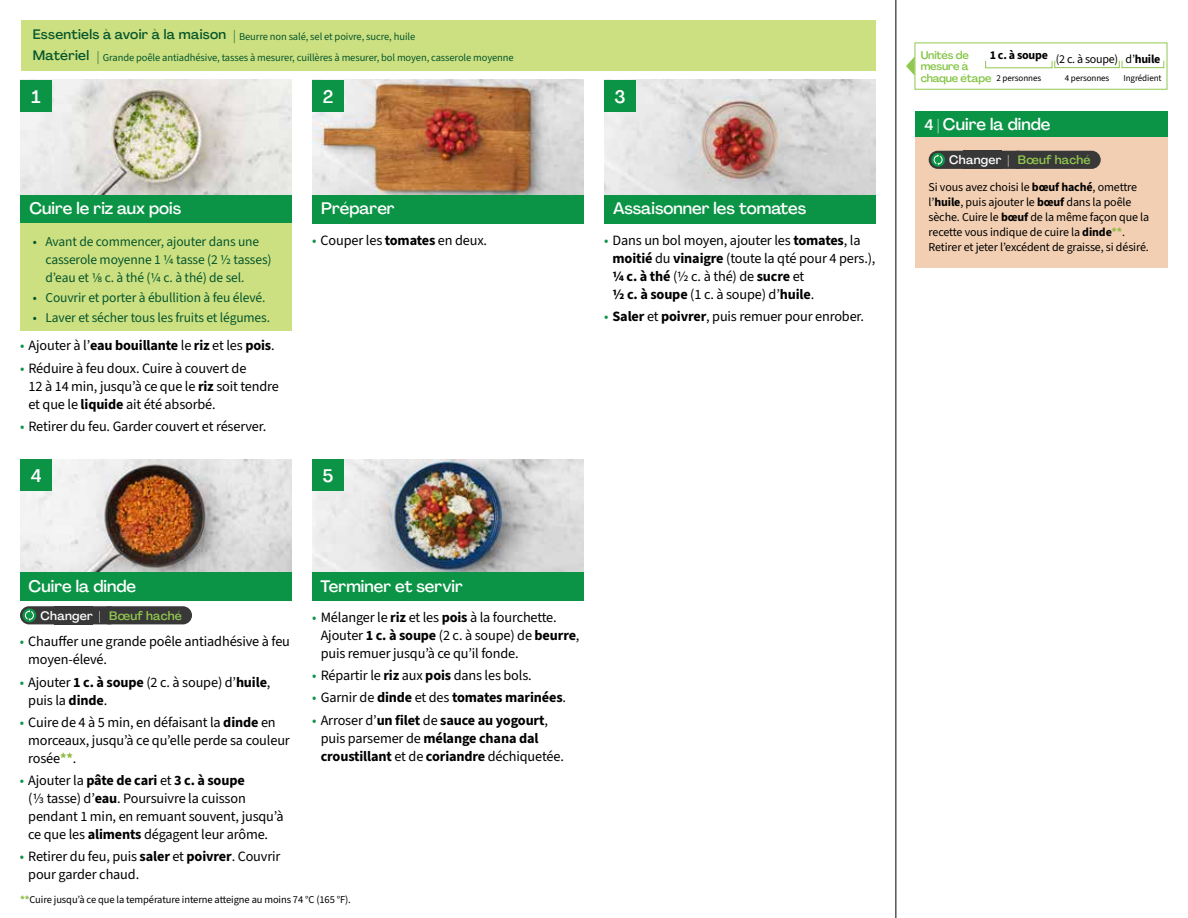
<style>
.page{position:relative;width:1188px;height:918px;background:#fff}
.page>*{position:absolute;margin:0;border:0;box-sizing:border-box;transform-origin:0 0}
.t1{font:500 18px "Agrandir";color:#fff}
.t2{font:500 16.5px "Agrandir";color:#fff}
.t3{font:14.25px/18px "Source Sans 3";letter-spacing:-.01em;color:#000}
.t4{font:700 14.25px/18px "Source Sans 3";letter-spacing:-.01em;color:#000}
.t5{font:13.5px/18px "Source Sans 3";letter-spacing:-.01em;color:#05562c}
.t6{font:500 13.5px "Agrandir";letter-spacing:.02em;color:#05562c}
.t7{font:500 12.15px "Agrandir";letter-spacing:.02em;color:#91c84e}
.t8{font:12px/15px "Source Sans 3";letter-spacing:-.01em;color:#000}
.t9{font:700 12px "Source Sans 3";letter-spacing:-.02em;color:#000}
.t10{font:500 11.1px/11.7px "Agrandir";letter-spacing:-.015em;color:#82c341}
.t11{font:10.5px "Source Sans 3";letter-spacing:-.01em;color:#05562c}
.t12{font:10.5px "Source Sans 3";letter-spacing:-.01em;color:#000}
.t13{font:9px "Source Sans 3";letter-spacing:-.01em;color:#000}
.s1{font-family:"Agrandir";font-weight:500;font-size:13.5px}
.s2{font-weight:400;color:#0b9446}
.s3{font-weight:400}
.s4{color:#0b9446}
.s5{font-weight:700}
.s6{color:#fff}
.s7{font-weight:700;color:#8cba42}
.s8{font-size:15px}
</style>
<div class="page">
<img style="left:20px;top:459px;width:272px;height:113px">
<img style="left:312px;top:459px;width:272px;height:113px">
<img style="left:20px;top:80px;width:272px;height:115px">
<img style="left:312px;top:80px;width:272px;height:115px">
<img style="left:604px;top:80px;width:272px;height:115px">
<div style="left:312px;top:195px;width:272px;height:29px;background:#0b9446"></div>
<div style="left:20px;top:195px;width:272px;height:29px;background:#0b9446"></div>
<div style="left:20px;top:572px;width:272px;height:29px;background:#0b9446"></div>
<div style="left:312px;top:572px;width:272px;height:29px;background:#0b9446"></div>
<div style="left:604px;top:195px;width:272px;height:29px;background:#0b9446"></div>
<div style="left:21px;top:20px;width:855px;height:51px;background:#cde081"></div>
<div style="left:20px;top:224px;width:272px;height:107px;background:#cde081"></div>
<hr style="left:896px;top:0;width:1px;height:918px;background:#000">
<div style="left:20px;top:459px;width:32px;height:32px;background:#0b9446"></div>
<div style="left:20px;top:80px;width:32px;height:32px;background:#0b9446"></div>
<div style="left:312px;top:459px;width:32px;height:32px;background:#0b9446"></div>
<div style="left:312px;top:80px;width:32px;height:32px;background:#0b9446"></div>
<div style="left:604px;top:80px;width:32px;height:32px;background:#0b9446"></div>
<svg style="left:906px;top:56px;width:9px;height:20px"></svg>
<div style="left:915px;top:43px;width:252px;height:47px;border:1px solid #91c84e"></div>
<div style="left:985px;top:61px;width:67px;height:7px;border:1px solid #91c84e"></div>
<div style="left:1054px;top:60px;width:66px;height:8px;border:1px solid #91c84e"></div>
<div style="left:1122px;top:60px;width:42px;height:8px;border:1px solid #91c84e"></div>
<div style="left:916px;top:137px;width:252px;height:131px;background:#f2cfb3"></div>
<div style="left:916px;top:111px;width:252px;height:26px;background:#0b9446"></div>
<div style="left:20px;top:606px;width:98px;height:18px;background:#383839;border-radius:9px"></div>
<svg style="left:22px;top:608px;width:14px;height:14px"></svg>
<svg style="left:25px;top:610px;width:9px;height:11px"></svg>
<div style="left:100px;top:606px;width:92px;height:18px;background:#383839;border-radius:9px"></div>
<div style="left:929px;top:151px;width:98px;height:18px;background:#383839;border-radius:9px"></div>
<svg style="left:931px;top:153px;width:14px;height:14px"></svg>
<svg style="left:934px;top:154px;width:9px;height:11px"></svg>
<div style="left:1009px;top:151px;width:92px;height:18px;background:#383839;border-radius:9px"></div>
<p class="t6" style="left:33px;top:26px;width:195px">Essentiels à avoir à la maison</p>
<p class="t11" style="left:233px;top:30px;width:183px"><span class="s1">|</span> Beurre non salé, sel et poivre, sucre, huile</p>
<p class="t6" style="left:33px;top:47px;width:58px">Matériel</p>
<p class="t11" style="left:97px;top:51px;width:418px"><span class="s1">|</span> Grande poêle antiadhésive, tasses à mesurer, cuillères à mesurer, bol moyen, casserole moyenne</p>
<p class="t1" style="left:32px;top:86px;width:11px">1</p>
<p class="t1" style="left:323px;top:86px;width:12px">2</p>
<p class="t1" style="left:614px;top:85px;width:13px">3</p>
<p class="t2" style="left:29px;top:198px;width:153px">Cuire le riz aux pois</p>
<p class="t5" style="left:45px;top:232px;width:228px;text-indent:-13px">• Avant de commencer, ajouter dans une casserole moyenne 1 ¼ tasse (2 ½ tasses) d’eau et 1/8 c. à thé (¼ c. à thé) de sel.</p>
<p class="t5" style="left:33px;top:289px;width:234px">• Couvrir et porter à ébullition à feu élevé.</p>
<p class="t5" style="left:33px;top:309px;width:239px">• Laver et sécher tous les fruits et légumes.</p>
<p class="t4" style="left:20px;top:337px;width:256px"><span class="s2">•</span> <span class="s3">Ajouter à l’</span>eau bouillante <span class="s3">le</span> riz <span class="s3">et les</span> pois<span class="s3">.</span></p>
<p class="t3" style="left:29px;top:359px;width:252px;text-indent:-9px"><span class="s4">•</span> Réduire à feu doux. Cuire à couvert de<br>12 à 14 min, jusqu’à ce que le <span class="s5">riz</span> soit tendre et que le <span class="s5">liquide</span> ait été absorbé.</p>
<p class="t3" style="left:20px;top:417px;width:248px"><span class="s4">•</span> Retirer du feu. Garder couvert et réserver.</p>
<p class="t1" style="left:31px;top:464px;width:12px">4</p>
<p class="t2" style="left:321px;top:198px;width:75px">Préparer</p>
<p class="t2" style="left:613px;top:198px;width:195px">Assaisonner les tomates</p>
<p class="t3" style="left:312px;top:232px;width:177px"><span class="s4">•</span> Couper les <span class="s5">tomates</span> en deux.</p>
<p class="t1" style="left:323px;top:464px;width:12px">5</p>
<p class="t3" style="left:613px;top:231px;width:264px;text-indent:-9px"><span class="s4">•</span> Dans un bol moyen, ajouter les <span class="s5">tomates</span>, la <span class="s5">moitié</span> du <span class="s5">vinaigre</span> (toute la qté pour 4 pers.), <span class="s5">¼ c. à thé</span> (½ c. à thé) de <span class="s5">sucre</span> et<br><span class="s5">½ c. à soupe</span> (1 c. à soupe) d’<span class="s5">huile</span>.</p>
<p class="t3" style="left:604px;top:307px;width:262px"><span class="s4">•</span> <span class="s5">Saler</span> et <span class="s5">poivrer</span>, puis remuer pour enrober.</p>
<p class="t2" style="left:29px;top:576px;width:109px">Cuire la dinde</p>
<p class="t2" style="left:321px;top:576px;width:144px">Terminer et servir</p>
<p class="t7" style="left:41px;top:608px;width:143px"><span class="s6">Changer |</span> Bœuf haché</p>
<p class="t3" style="left:28px;top:633px;width:263px;text-indent:-9px"><span class="s4">•</span> Chauffer une grande poêle antiadhésive à feu moyen-élevé.</p>
<p class="t3" style="left:28px;top:673px;width:244px;text-indent:-9px"><span class="s4">•</span> Ajouter <span class="s5">1 c. à soupe</span> (2 c. à soupe) d’<span class="s5">huile</span>, puis la <span class="s5">dinde</span>.</p>
<p class="t3" style="left:28px;top:713px;width:263px;text-indent:-9px"><span class="s4">•</span> Cuire de 4 à 5 min, en défaisant la <span class="s5">dinde</span> en morceaux, jusqu’à ce qu’elle perde sa couleur rosée<span class="s7">**</span>.</p>
<p class="t3" style="left:28px;top:771px;width:257px;text-indent:-9px"><span class="s4">•</span> Ajouter la <span class="s5">pâte de cari</span> et <span class="s5">3 c. à soupe<br></span>(1/3 tasse) d’<span class="s5">eau</span>. Poursuivre la cuisson pendant 1 min, en remuant souvent, jusqu’à ce que les <span class="s5">aliments</span> dégagent leur arôme.</p>
<p class="t3" style="left:28px;top:848px;width:254px;text-indent:-9px"><span class="s4">•</span> Retirer du feu, puis <span class="s5">saler</span> et <span class="s5">poivrer</span>. Couvrir pour garder chaud.</p>
<p class="t3" style="left:321px;top:608px;width:260px;text-indent:-9px"><span class="s4">•</span> Mélanger le <span class="s5">riz</span> et les <span class="s5">pois</span> à la fourchette.<br>Ajouter <span class="s5">1 c. à soupe</span> (2 c. à soupe) de <span class="s5">beurre</span>, puis remuer jusqu’à ce qu’il fonde.</p>
<p class="t3" style="left:312px;top:666px;width:221px"><span class="s4">•</span> Répartir le <span class="s5">riz</span> aux <span class="s5">pois</span> dans les bols.</p>
<p class="t4" style="left:312px;top:689px;width:255px"><span class="s2">•</span> <span class="s3">Garnir de</span> dinde <span class="s3">et des</span> tomates marinées<span class="s3">.</span></p>
<p class="t4" style="left:321px;top:711px;width:245px;text-indent:-9px"><span class="s2">•</span> <span class="s3">Arroser d’</span>un filet <span class="s3">de</span> sauce au yogourt<span class="s3">, puis parsemer de</span> mélange chana dal croustillant <span class="s3">et de</span> coriandre <span class="s3">déchiquetée.</span></p>
<p class="t12" style="left:20px;top:893px;width:332px"><span class="s7">**</span>Cuire jusqu’à ce que la température interne atteigne au moins 74 °C (165 °F).</p>
<p class="t10" style="left:921px;top:49px;width:72px">Unités de mesure à chaque étape</p>
<p class="t9" style="left:990px;top:48px;width:172px">1 c. à soupe <span class="s3">(2 c. à soupe) d’</span>huile</p>
<p class="t13" style="left:997px;top:72px;width:46px">2 personnes</p>
<p class="t13" style="left:1065px;top:72px;width:46px">4 personnes</p>
<p class="t13" style="left:1123px;top:72px;width:40px">Ingrédient</p>
<p class="t2" style="left:924px;top:114px;width:128px"><span class="s8">4 |</span> Cuire la dinde</p>
<p class="t7" style="left:949px;top:152px;width:143px"><span class="s6">Changer |</span> Bœuf haché</p>
<p class="t8" style="left:929px;top:180px;width:222px">Si vous avez choisi le <span class="s5">bœuf haché</span>, omettre l’<span class="s5">huile</span>, puis ajouter le <span class="s5">bœuf</span> dans la poêle sèche. Cuire le <span class="s5">bœuf</span> de la même façon que la recette vous indique de cuire la <span class="s5">dinde</span><span class="s7">**</span>.<br>Retirer et jeter l’excédent de graisse, si désiré.</p>
</div>
